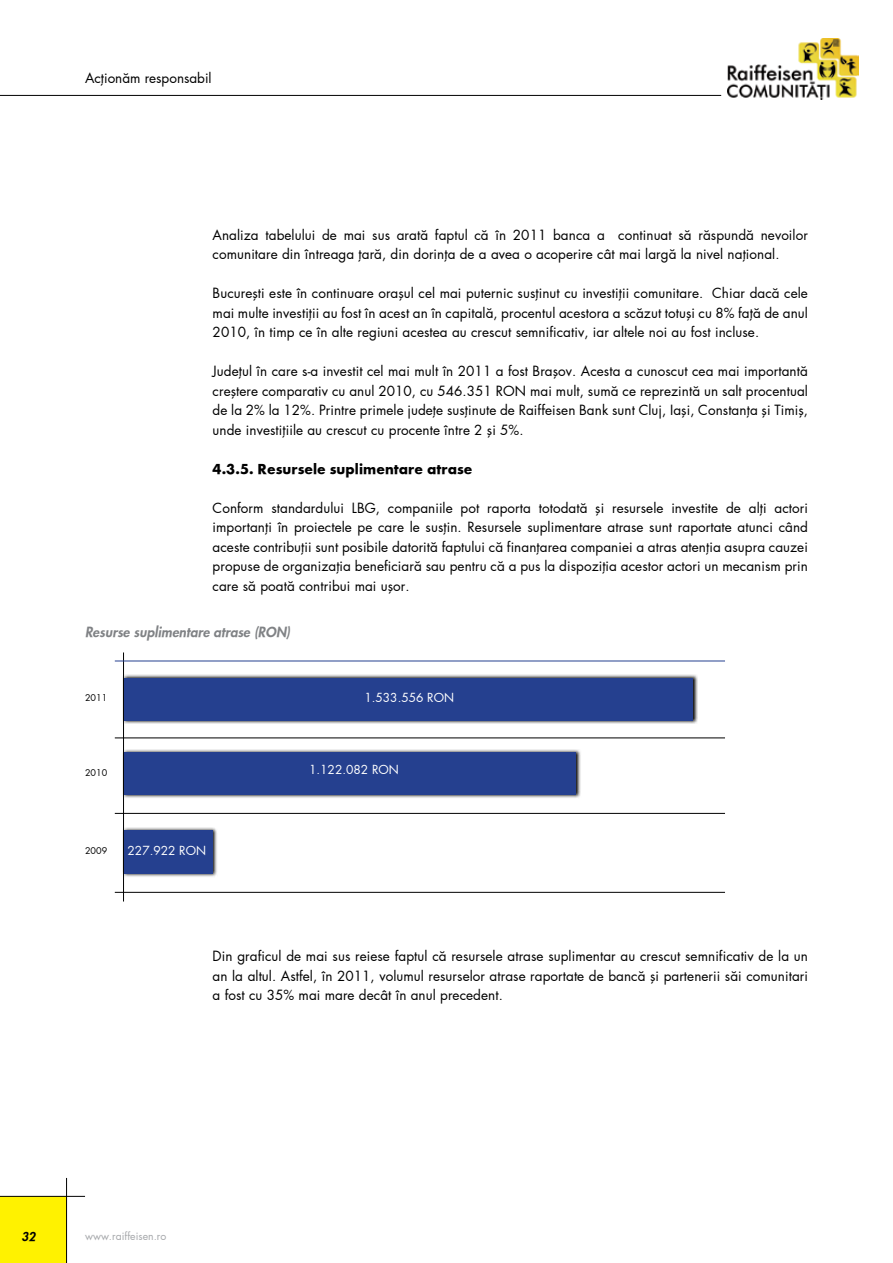
<style>
.page{position:relative;width:893px;height:1263px;background:#fff}
.page>*{position:absolute;margin:0;border:0;box-sizing:border-box;transform-origin:0 0}
.t1{font:15px "Futura Bold Rom";letter-spacing:.005em;color:#000}
.t2{font:13.5px/19.5px "Futura ROM Book";letter-spacing:.005em;color:#000;text-align:justify}
.t3{font:italic 800 13.5px "Futura ROM";letter-spacing:.005em;color:#808285}
.t4{font:12px "Futura ROM Book";color:#fff}
.t5{font:italic 800 12px "Futura ROM";color:#000}
.t6{font:10.5px "Futura ROM Book";color:#a7a9ac}
.t7{font:9px "Futura ROM Book";color:#000}
</style>
<div class="page">
<img style="left:727px;top:38px;width:131px;height:61px">
<hr style="left:0;top:95px;width:721px;height:1px;background:#000">
<hr style="left:123px;top:652px;width:1px;height:249px;background:#000">
<hr style="left:115px;top:661px;width:610px;height:1px;background:#25408f">
<hr style="left:115px;top:813px;width:610px;height:1px;background:#000">
<hr style="left:115px;top:892px;width:610px;height:1px;background:#000">
<hr style="left:115px;top:737px;width:610px;height:1px;background:#000">
<svg style="left:122px;top:675px;width:576px;height:49px;background:#9a9ea8"></svg>
<div style="left:124px;top:678px;width:569px;height:42px;background:#25408f"></div>
<svg style="left:122px;top:749px;width:459px;height:49px;background:#bdbdbd"></svg>
<div style="left:124px;top:752px;width:452px;height:43px;background:#25408f"></div>
<svg style="left:122px;top:827px;width:95px;height:50px"></svg>
<div style="left:124px;top:830px;width:89px;height:44px;background:#25408f"></div>
<div style="left:0;top:1196px;width:67px;height:67px;background:#fff200"></div>
<hr style="left:0;top:1196px;width:85px;height:1px;background:#000">
<hr style="left:66px;top:1178px;width:1px;height:85px;background:#000">
<p class="t2" style="left:85px;top:68px;width:128px">Acœionåm responsabil</p>
<p class="t2" style="left:213px;top:225px;width:597px">Analiza tabelului de mai sus aratå faptul cå în 2011 banca a continuat så råspundå nevoilor comunitare din întreaga œarå, din dorinœa de a avea o acoperire cât mai largå la nivel naœional.</p>
<p class="t2" style="left:213px;top:283px;width:597px">Bucureæti este în continuare oraæul cel mai puternic susœinut cu investiœii comunitare. Chiar dacå cele mai multe investiœii au fost în acest an în capitalå, procentul acestora a scåzut totuæi cu 8% faœå de anul 2010, în timp ce în alte regiuni acestea au crescut semnificativ, iar altele noi au fost incluse.</p>
<p class="t2" style="left:213px;top:361px;width:597px">Judeœul în care s-a investit cel mai mult în 2011 a fost Braæov. Acesta a cunoscut cea mai importantå creætere comparativ cu anul 2010, cu 546.351 RON mai mult, sumå ce reprezintå un salt procentual de la 2% la 12%. Printre primele judeœe susœinute de Raiffeisen Bank sunt Cluj, Iaæi, Constanœa æi Timiæ, unde investiœiile au crescut cu procente între 2 æi 5%.</p>
<p class="t1" style="left:213px;top:460px;width:261px">4.3.5. Resursele suplimentare atrase</p>
<p class="t2" style="left:213px;top:498px;width:597px">Conform standardului LBG, companiile pot raporta totodatå æi resursele investite de alœi actori importanœi în proiectele pe care le susœin. Resursele suplimentare atrase sunt raportate atunci când aceste contribuœii sunt posibile datoritå faptului cå finanœarea companiei a atras atenœia asupra cauzei propuse de organizaœia beneficiarå sau pentru cå a pus la dispoziœia acestor actori un mecanism prin care så poatå contribui mai uæor.</p>
<p class="t3" style="left:85px;top:623px;width:206px">Resurse suplimentare atrase (RON)</p>
<p class="t7" style="left:85px;top:692px;width:24px">2011</p>
<p class="t4" style="left:364px;top:689px;width:91px">1.533.556 RON</p>
<p class="t7" style="left:85px;top:766px;width:24px">2010</p>
<p class="t4" style="left:309px;top:761px;width:91px">1.122.082 RON</p>
<p class="t7" style="left:85px;top:844px;width:24px">2009</p>
<p class="t4" style="left:128px;top:842px;width:80px">227.922 RON</p>
<p class="t2" style="left:213px;top:946px;width:597px">Din graficul de mai sus reiese faptul cå resursele atrase suplimentar au crescut semnificativ de la un an la altul. Astfel, în 2011, volumul resurselor atrase raportate de bancå æi partenerii såi comunitari a fost cu 35% mai mare decât în anul precedent.</p>
<p class="t5" style="left:21px;top:1228px;width:15px">32</p>
<p class="t6" style="left:85px;top:1229px;width:83px">www.raiffeisen.ro</p>
</div>
